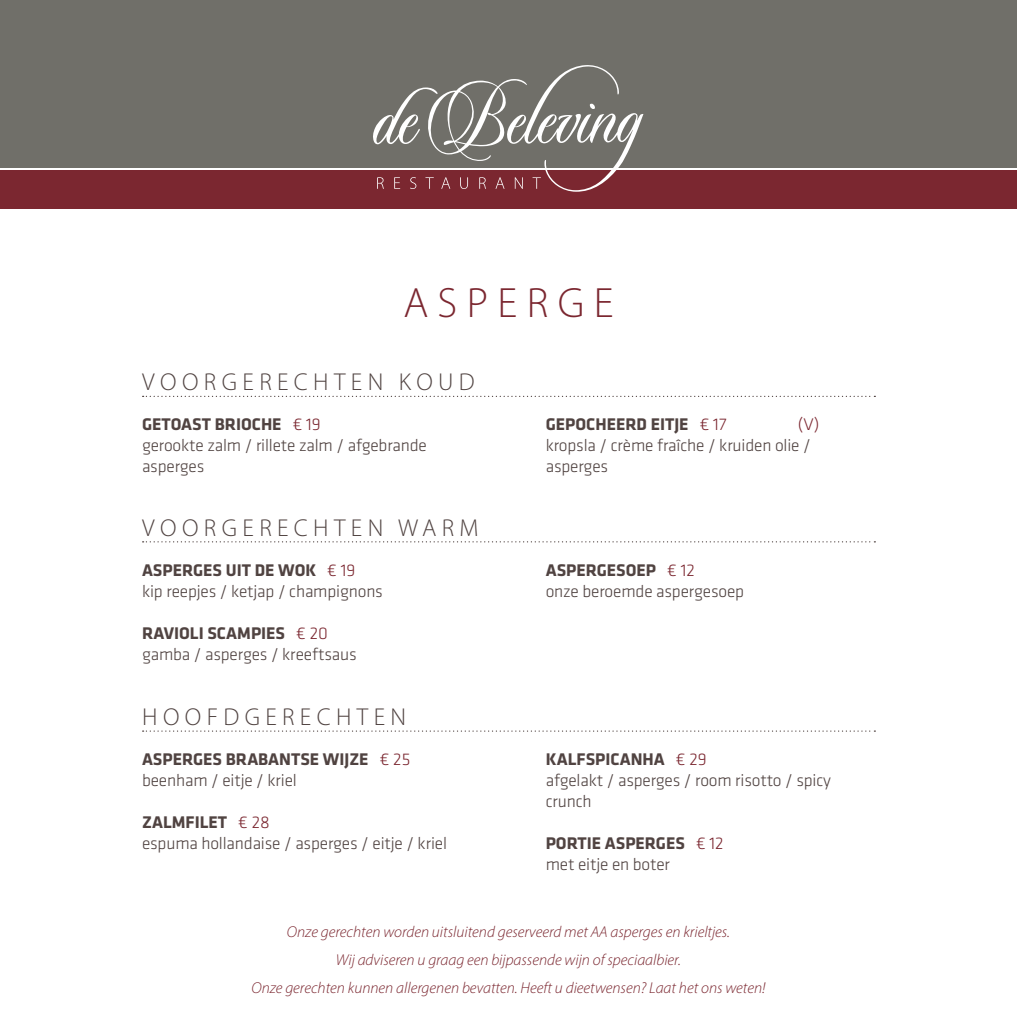
<style>
.page{position:relative;width:1017px;height:1017px;background:#fff}
.page>*{position:absolute;margin:0;border:0;box-sizing:border-box;transform-origin:0 0}
.t1{font:300 42.52px "Myriad Pro";letter-spacing:.22em;color:#7b2730}
.t2{font:300 24.5px "Myriad Pro";letter-spacing:.22em;color:#504341}
.t3{font:300 17.5px/21px "Klavika Basic";letter-spacing:-.01em;color:#504341}
.t4{font:700 17.5px/21px "Klavika Basic";color:#504341}
.t5{font:300 17.5px "Klavika Basic";color:#7b2730}
.t6{font:italic 300 15.75px/28px "Myriad Pro";color:#7b2730;text-align:center}
.s1{font-weight:700}
.s2{color:#7b2730}
.s3{font-weight:300;color:#7b2730}
.s4{font-weight:300}
</style>
<div class="page">
<div style="left:0;top:170px;width:1017px;height:38px;background:#7b2730"></div>
<div style="left:0;top:0;width:1017px;height:167px;background:#706f69"></div>
<svg style="left:372px;top:65px;width:271px;height:127px"></svg>
<svg style="left:143px;top:396px;width:732px;height:1px"></svg>
<svg style="left:143px;top:541px;width:732px;height:1px"></svg>
<svg style="left:143px;top:730px;width:732px;height:2px"></svg>
<h1 class="t1" style="left:403px;top:277px;width:212px">ASPERGE</h1>
<h2 class="t2" style="left:142px;top:367px;width:334px">VOORGERECHTEN KOUD</h2>
<p class="t3" style="left:142px;top:414px;width:286px"><span class="s1">GETOAST BRIOCHE</span> <span class="s2">€ 19<br></span>gerookte zalm / rillete zalm / afgebrande asperges</p>
<p class="t4" style="left:546px;top:413px;width:182px">GEPOCHEERD EITJE <span class="s3">€ 17</span></p>
<p class="t5" style="left:798px;top:414px;width:23px">(V)</p>
<p class="t3" style="left:546px;top:435px;width:267px">kropsla / crème fraîche / kruiden olie / asperges</p>
<h2 class="t2" style="left:142px;top:513px;width:338px">VOORGERECHTEN WARM</h2>
<p class="t3" style="left:142px;top:559px;width:242px"><span class="s1">ASPERGES UIT DE WOK</span> <span class="s2">€ 19<br></span>kip reepjes / ketjap / champignons</p>
<p class="t3" style="left:142px;top:622px;width:216px"><span class="s1">RAVIOLI SCAMPIES</span> <span class="s2">€ 20 </span>gamba / asperges / kreeftsaus</p>
<h2 class="t2" style="left:142px;top:702px;width:265px">HOOFDGERECHTEN</h2>
<p class="t4" style="left:142px;top:748px;width:270px">ASPERGES BRABANTSE WIJZE <span class="s3">€ 25 </span><span class="s4">beenham / eitje / kriel</span></p>
<p class="t3" style="left:142px;top:812px;width:306px"><span class="s1">ZALMFILET</span> <span class="s2">€ 28<br></span>espuma hollandaise / asperges / eitje / kriel</p>
<p class="t3" style="left:546px;top:559px;width:200px"><span class="s1">ASPERGESOEP</span> <span class="s2">€ 12<br></span>onze beroemde aspergesoep</p>
<p class="t3" style="left:546px;top:749px;width:287px"><span class="s1">KALFSPICANHA</span> <span class="s2">€ 29<br></span>afgelakt / asperges / room risotto / spicy crunch</p>
<p class="t3" style="left:546px;top:833px;width:180px"><span class="s1">PORTIE ASPERGES</span> <span class="s2">€ 12 </span>met eitje en boter</p>
<p class="t6" style="left:251px;top:917px;width:516px">Onze gerechten worden uitsluitend geserveerd met AA asperges en krieltjes.<br>Wij adviseren u graag een bijpassende wijn of speciaalbier.<br>Onze gerechten kunnen allergenen bevatten. Heeft u dieetwensen? Laat het ons weten!</p>
</div>
